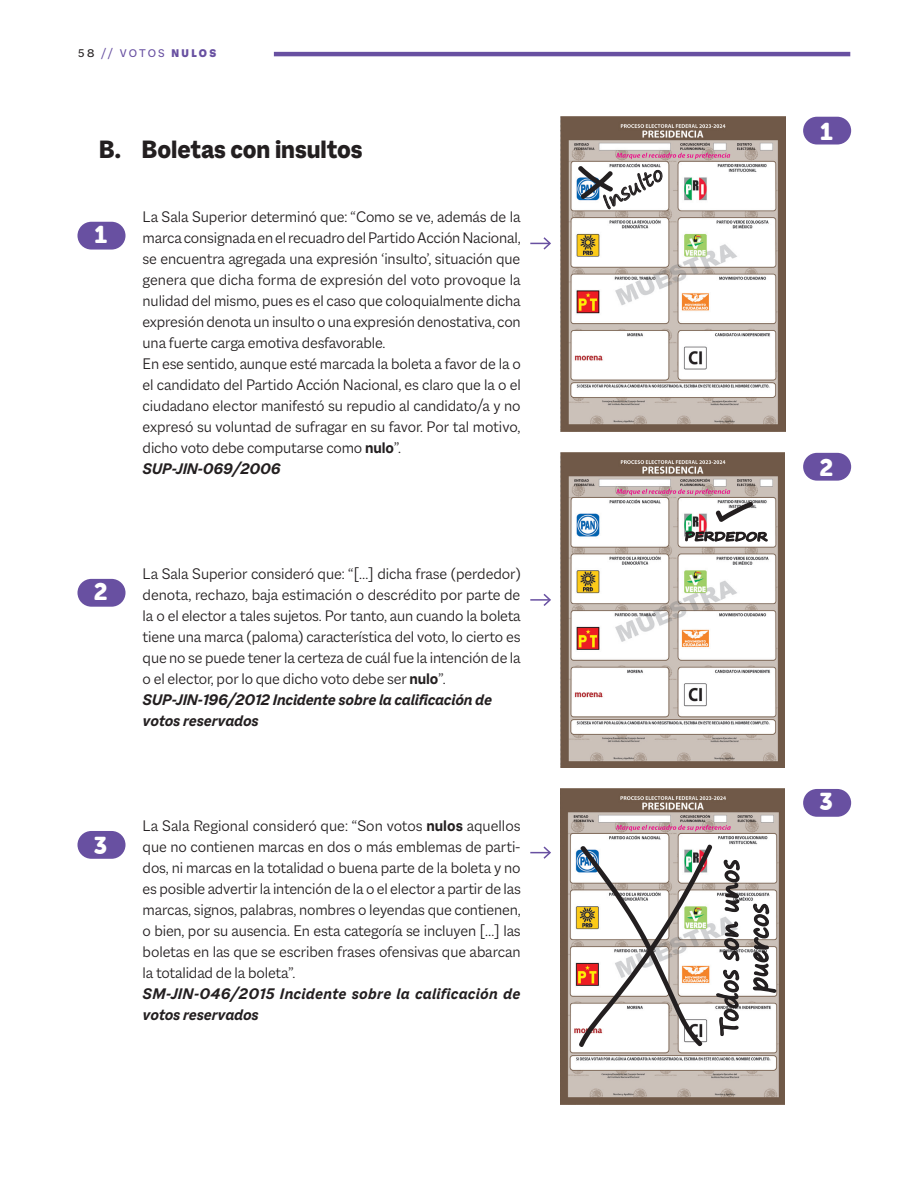
<style>
.page{position:relative;width:915px;height:1191px;background:#fff}
.page>*{position:absolute;margin:0;border:0;box-sizing:border-box;transform-origin:0 0}
.t1{font:800 27px "Macklin Sans";color:#231f20}
.t2{font:24.6px/29.7px "Segoe Print";letter-spacing:-.01em;color:#231f20;text-align:center;scale:.95 1}
.letra_instructivo{font:24px "Museo Sans Rounded 900";color:#fff}
.t3{font:19.95px "Segoe Print";color:#231f20}
.Justificacion_votos{font:300 16.5px/21px "Macklin Sans";letter-spacing:-.01em;color:#231f20;text-align:justify}
.Justificacion_votos-2{font:italic 700 16.5px/21px "Macklin Sans";letter-spacing:-.01em;color:#231f20}
.Justificacion_votos-3{font:italic 700 16.5px/21px "Macklin Sans";letter-spacing:.01em;color:#231f20}
.t4{font:12px "Macklin Sans";letter-spacing:.17em;color:#6850a1}
.s1{color:#231f20}
.s2{font-weight:900}
.s3{font-weight:700}
</style>
<div class="page">
<hr style="left:274px;top:52px;width:576px;height:4px;background:#6850a1">
<img style="left:560px;top:117px;width:225px;height:315px">
<svg style="left:576px;top:165px;width:86px;height:44px"></svg>
<img style="left:560px;top:789px;width:224px;height:315px">
<svg style="left:751px;top:902px;width:26px;height:92px"></svg>
<svg style="left:578px;top:843px;width:162px;height:205px"></svg>
<img style="left:560px;top:453px;width:224px;height:315px">
<svg style="left:684px;top:501px;width:84px;height:55px"></svg>
<div style="left:802px;top:117px;width:48px;height:27px;background:#6850a1;border-radius:14px"></div>
<div style="left:77px;top:222px;width:48px;height:27px;background:#6850a1;border-radius:14px"></div>
<div style="left:77px;top:579px;width:48px;height:27px;background:#6850a1;border-radius:14px"></div>
<div style="left:77px;top:831px;width:48px;height:27px;background:#6850a1;border-radius:14px"></div>
<div style="left:802px;top:453px;width:48px;height:27px;background:#6850a1;border-radius:14px"></div>
<div style="left:802px;top:789px;width:48px;height:27px;background:#6850a1;border-radius:14px"></div>
<svg style="left:530px;top:237px;width:21px;height:13px"></svg>
<svg style="left:530px;top:593px;width:21px;height:13px"></svg>
<svg style="left:530px;top:846px;width:21px;height:13px"></svg>
<p class="t4" style="left:78px;top:47px;width:139px"><span class="s1">58</span> // VOTOS <span class="s2">NULOS</span></p>
<h2 class="t1" style="left:99px;top:133px;width:265px">B. Boletas con insultos</h2>
<p class="letra_instructivo" style="left:94px;top:221px;width:14px">1</p>
<p class="Justificacion_votos" style="left:143px;top:206px;width:379px">La Sala Superior determinó que: “Como se ve, además de la marca consignada en el recuadro del Partido Acción Nacional, se encuentra agregada una expresión ‘insulto’, situación que genera que dicha forma de expresión del voto provoque la nulidad del mismo, pues es el caso que coloquialmente dicha expresión denota un insulto o una expresión denostativa, con una fuerte carga emotiva desfavorable.</p>
<p class="Justificacion_votos" style="left:143px;top:353px;width:379px">En ese sentido, aunque esté marcada la boleta a favor de la o el candidato del Partido Acción Nacional, es claro que la o el ciudadano elector manifestó su repudio al candidato/a y no expresó su voluntad de sufragar en su favor. Por tal motivo, dicho voto debe computarse como <span class="s3">nulo</span>”.</p>
<p class="Justificacion_votos-2" style="left:143px;top:458px;width:139px">SUP-JIN-069/2006</p>
<p class="letra_instructivo" style="left:94px;top:578px;width:15px">2</p>
<p class="Justificacion_votos" style="left:143px;top:563px;width:379px">La Sala Superior consideró que: “[…] dicha frase (perdedor) denota, rechazo, baja estimación o descrédito por parte de la o el elector a tales sujetos. Por tanto, aun cuando la boleta tiene una marca (paloma) característica del voto, lo cierto es que no se puede tener la certeza de cuál fue la intención de la o el elector, por lo que dicho voto debe ser <span class="s3">nulo</span>”.</p>
<p class="Justificacion_votos-2" style="left:143px;top:689px;width:351px">SUP-JIN-196/2012 Incidente sobre la calificación de votos reservados</p>
<p class="letra_instructivo" style="left:94px;top:832px;width:15px">3</p>
<p class="Justificacion_votos" style="left:143px;top:815px;width:379px">La Sala Regional consideró que: “Son votos <span class="s3">nulos</span> aquellos que no contienen marcas en dos o más emblemas de parti&shy;dos, ni marcas en la totalidad o buena parte de la boleta y no es posible advertir la intención de la o el elector a partir de las marcas, signos, palabras, nombres o leyendas que contienen, o bien, por su ausencia. En esta categoría se incluyen […] las boletas en las que se escriben frases ofensivas que abarcan la totalidad de la boleta”.</p>
<p class="Justificacion_votos-3" style="left:143px;top:983px;width:379px">SM-JIN-046/2015 Incidente sobre la calificación de votos reservados</p>
<p class="t3" style="left:594px;top:188px;width:68px;rotate:-29deg">Insulto</p>
<p class="letra_instructivo" style="left:819px;top:118px;width:14px">1</p>
<p class="letra_instructivo" style="left:819px;top:454px;width:15px">2</p>
<p class="t2" style="left:713px;top:1035px;width:187px;rotate:-90deg">Todos son unos puercos</p>
<p class="letra_instructivo" style="left:819px;top:788px;width:15px">3</p>
</div>
